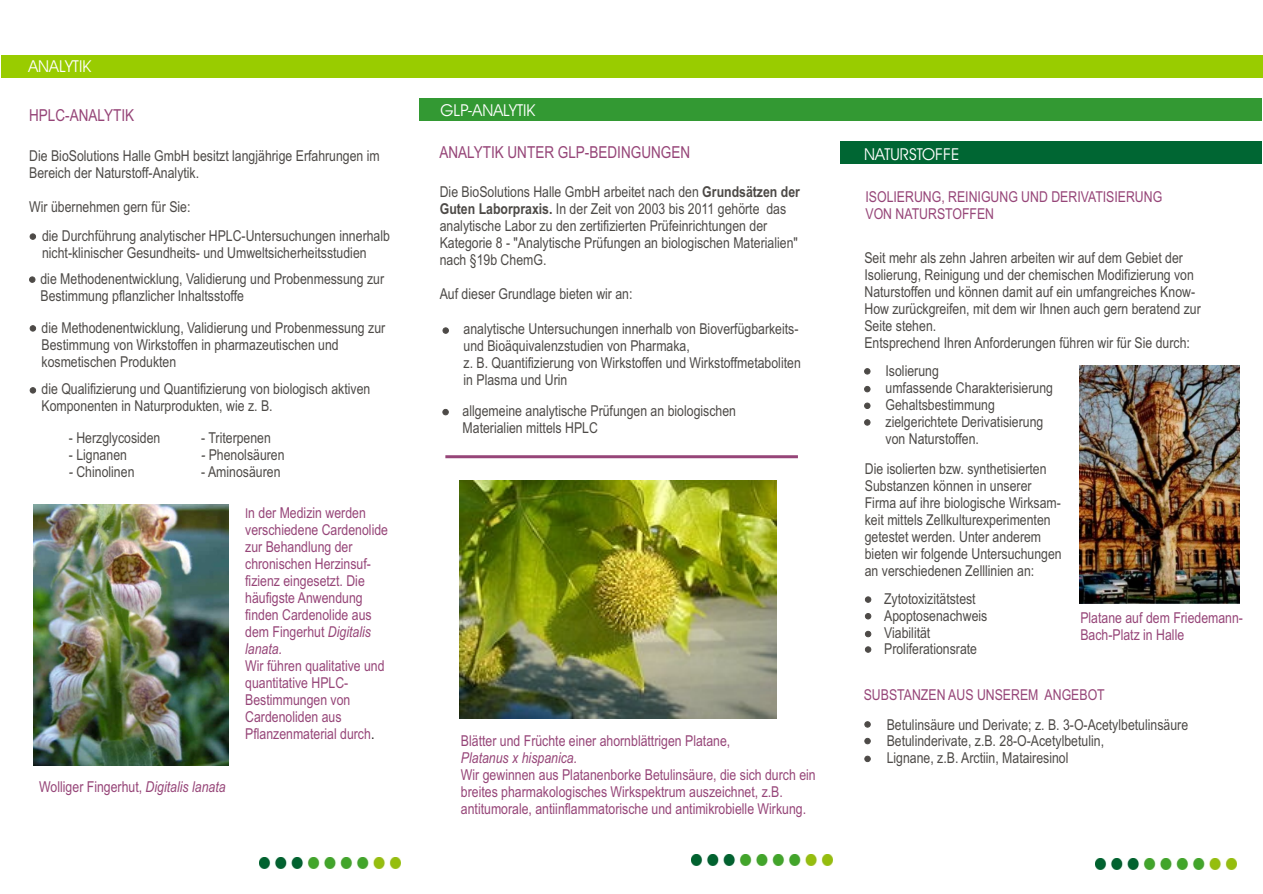
<style>
.page{position:relative;width:1263px;height:894px;background:#fff}
.page>*{position:absolute;margin:0;border:0;box-sizing:border-box;transform-origin:0 0}
.t1{font:16.5px "Arial Narrow";color:#964578}
.t2{font:16.5px "Avant Garde Bk BT";color:#fff}
.t3{font:15px/17px "Arial Narrow";color:#4d4a47}
.t4{font:15px/17px "Arial Narrow";color:#964578}
.t5{font:italic 15px "Arial Narrow";color:#964578}
.s1{font-style:italic}
.s2{font-size:13.5px}
.s3{color:#1f1a17}
.s4{font-weight:700}
</style>
<div class="page">
<div style="left:2px;top:55px;width:1261px;height:23px;background:#9c0"></div>
<div style="left:420px;top:99px;width:842px;height:22px;background:#393"></div>
<div style="left:841px;top:142px;width:421px;height:22px;background:#063"></div>
<img style="left:259px;top:858px;width:142px;height:11px">
<img style="left:691px;top:855px;width:142px;height:11px">
<img style="left:1095px;top:859px;width:142px;height:11px">
<img style="left:460px;top:480px;width:317px;height:238px">
<svg style="left:30px;top:234px;width:6px;height:5px"></svg>
<svg style="left:29px;top:277px;width:6px;height:6px"></svg>
<svg style="left:30px;top:326px;width:6px;height:5px"></svg>
<svg style="left:30px;top:387px;width:6px;height:6px"></svg>
<hr style="left:445px;top:455px;width:353px;height:3px;background:#964578">
<svg style="left:443px;top:409px;width:5px;height:6px"></svg>
<svg style="left:443px;top:328px;width:6px;height:5px"></svg>
<img style="left:1079px;top:366px;width:161px;height:238px">
<svg style="left:864px;top:368px;width:6px;height:6px"></svg>
<svg style="left:864px;top:386px;width:6px;height:6px"></svg>
<svg style="left:864px;top:403px;width:6px;height:6px"></svg>
<svg style="left:864px;top:420px;width:6px;height:5px"></svg>
<svg style="left:865px;top:597px;width:6px;height:5px"></svg>
<svg style="left:865px;top:613px;width:6px;height:6px"></svg>
<svg style="left:865px;top:631px;width:6px;height:6px"></svg>
<svg style="left:865px;top:647px;width:6px;height:5px"></svg>
<svg style="left:865px;top:722px;width:5px;height:5px"></svg>
<svg style="left:865px;top:738px;width:5px;height:6px"></svg>
<svg style="left:865px;top:756px;width:5px;height:6px"></svg>
<img style="left:33px;top:505px;width:196px;height:261px">
<p class="t2" style="left:28px;top:59px;width:64px">ANALYTIK</p>
<p class="t1" style="left:29px;top:109px;width:107px">HPLC-ANALYTIK</p>
<p class="t3" style="left:29px;top:149px;width:352px">Die BioSolutions Halle GmbH besitzt langjährige Erfahrungen im<br>Bereich der Naturstoff-Analytik.</p>
<p class="t3" style="left:29px;top:200px;width:163px">Wir übernehmen gern für Sie:</p>
<p class="t3" style="left:42px;top:229px;width:349px">die Durchführung analytischer HPLC-Untersuchungen innerhalb nicht-klinischer Gesundheits- und Umweltsicherheitsstudien</p>
<p class="t3" style="left:40px;top:272px;width:345px">die Methodenentwicklung, Validierung und Probenmessung zur<br>Bestimmung pflanzlicher Inhaltsstoffe</p>
<p class="t3" style="left:42px;top:320px;width:345px">die Methodenentwicklung, Validierung und Probenmessung zur<br>Bestimmung von Wirkstoffen in pharmazeutischen und kosmetischen Produkten</p>
<p class="t3" style="left:42px;top:382px;width:330px">die Qualifizierung und Quantifizierung von biologisch aktiven<br>Komponenten in Naturprodukten, wie z. B.</p>
<p class="t3" style="left:69px;top:431px;width:93px">- Herzglycosiden</p>
<p class="t3" style="left:69px;top:448px;width:60px">- Lignanen</p>
<p class="t3" style="left:69px;top:465px;width:67px"><span class="s1">-</span> Chinolinen</p>
<p class="t3" style="left:201px;top:430px;width:71px">- Triterpenen</p>
<p class="t3" style="left:201px;top:447px;width:85px"><span class="s1">-</span> Phenolsäuren</p>
<p class="t3" style="left:201px;top:464px;width:81px">- Aminosäuren</p>
<p class="t4" style="left:245px;top:506px;width:144px"><span class="s2">I</span>n der Medizin werden verschiedene Cardenolide zur Behandlung der chronischen Herzinsuf&shy;fizienz eingesetzt. Die häufigste Anwendung finden Cardenolide aus dem Fingerhut <span class="s1">Digitalis lanata.</span></p>
<p class="t4" style="left:245px;top:659px;width:141px">Wir führen qualitative und quantitative HPLC-<br>Bestimmungen von<br>Cardenoliden aus<br>Pflanzenmaterial durch<span class="s3">.</span></p>
<p class="t4" style="left:39px;top:779px;width:188px">Wolliger Fingerhut, <span class="s1">Digitalis lanata</span></p>
<p class="t2" style="left:441px;top:103px;width:96px">GLP-ANALYTIK</p>
<p class="t1" style="left:439px;top:146px;width:252px">ANALYTIK UNTER GLP-BEDINGUNGEN</p>
<p class="t3" style="left:440px;top:185px;width:362px">Die BioSolutions Halle GmbH arbeitet nach den <span class="s4">Grundsätzen der Guten Laborpraxis.</span> In der Zeit von 2003 bis 2011 gehörte das analytische Labor zu den zertifizierten Prüfeinrichtungen der Kategorie 8 - "Analytische Prüfungen an biologischen Materialien" nach §19b ChemG.</p>
<p class="t3" style="left:440px;top:287px;width:194px">Auf dieser Grundlage bieten wir an:</p>
<p class="t3" style="left:464px;top:322px;width:339px">analytische Untersuchungen innerhalb von Bioverfügbarkeits&shy;und Bioäquivalenzstudien von Pharmaka,<br>z. B. Quantifizierung von Wirkstoffen und Wirkstoffmetaboliten in Plasma und Urin</p>
<p class="t3" style="left:463px;top:404px;width:275px">allgemeine analytische Prüfungen an biologischen<br>Materialien mittels HPLC</p>
<p class="t4" style="left:461px;top:734px;width:271px">Blätter und Früchte einer ahornblättrigen Platane,</p>
<p class="t5" style="left:461px;top:752px;width:118px">Platanus x hispanica.</p>
<p class="t4" style="left:461px;top:768px;width:356px">Wir gewinnen aus Platanenborke Betulinsäure, die sich durch ein breites pharmakologisches Wirkspektrum auszeichnet, z.B. antitumorale, antiinflammatorische und antimikrobielle Wirkung.</p>
<p class="t2" style="left:864px;top:147px;width:97px">NATURSTOFFE</p>
<p class="t4" style="left:865px;top:190px;width:298px">ISOLIERUNG, REINIGUNG UND DERIVATISIERUNG<br>VON NATURSTOFFEN</p>
<p class="t3" style="left:864px;top:250px;width:338px">Seit mehr als zehn Jahren arbeiten wir auf dem Gebiet der Isolierung, Reinigung und der chemischen Modifizierung von Naturstoffen und können damit auf ein umfangreiches Know-How zurückgreifen, mit dem wir Ihnen auch gern beratend zur Seite stehen.<br>Entsprechend Ihren Anforderungen führen wir für Sie durch:</p>
<p class="t3" style="left:886px;top:363px;width:169px">Isolierung<br>umfassende Charakterisierung<br>Gehaltsbestimmung zielgerichtete Derivatisierung von Naturstoffen.</p>
<p class="t3" style="left:865px;top:462px;width:198px">Die isolierten bzw. synthetisierten Substanzen können in unserer Firma auf ihre biologische Wirksam&shy;keit mittels Zellkulturexperimenten getestet werden. Unter anderem bieten wir folgende Untersuchungen an verschiedenen Zelllinien an:</p>
<p class="t3" style="left:884px;top:591px;width:105px">Zytotoxizitätstest<br>Apoptosenachweis<br>Viabilität<br>Proliferationsrate</p>
<p class="t4" style="left:1080px;top:610px;width:164px">Platane auf dem Friedemann-<br>Bach-Platz in Halle</p>
<p class="t4" style="left:864px;top:688px;width:243px">SUBSTANZEN AUS UNSEREM ANGEBOT</p>
<p class="t3" style="left:887px;top:717px;width:303px">Betulinsäure und Derivate; z. B. 3-O-Acetylbetulinsäure<br>Betulinderivate, z.B. 28-O-Acetylbetulin,<br>Lignane, z.B. Arctiin, Matairesinol</p>
</div>
